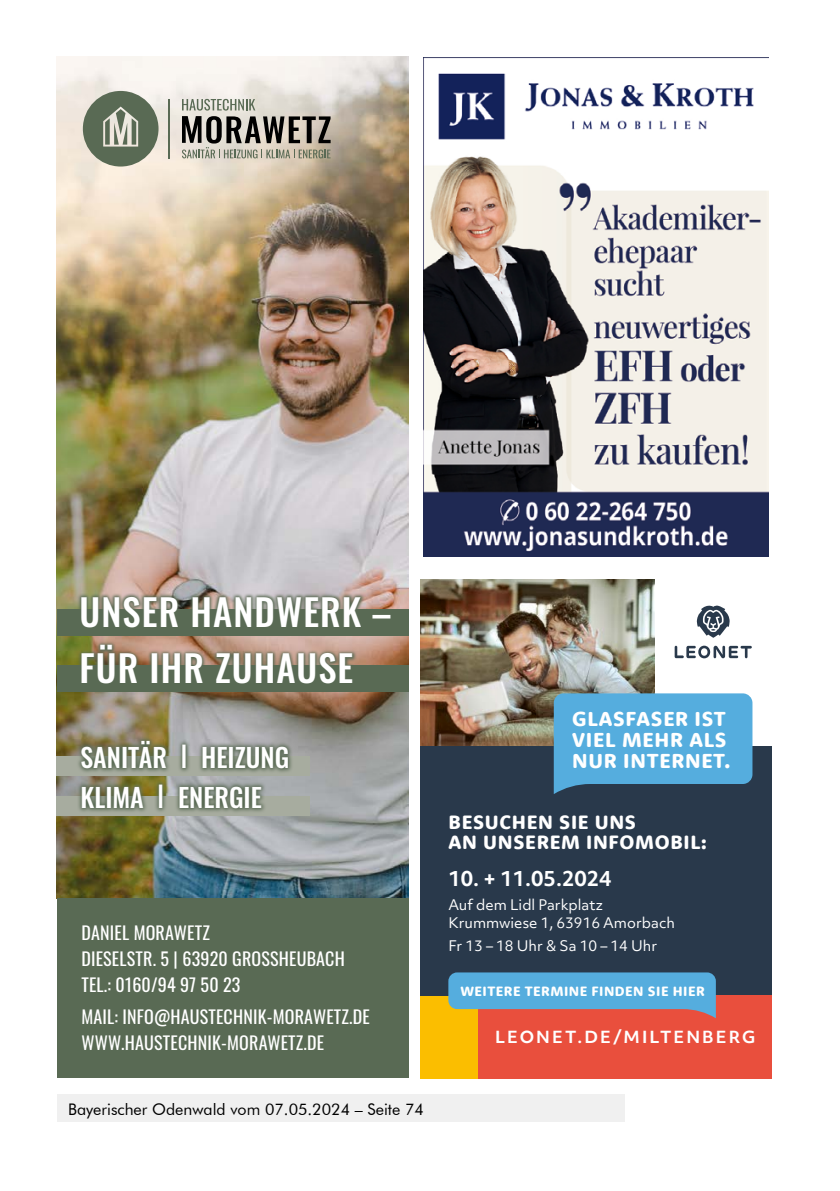
<style>
.page{position:relative;width:840px;height:1191px;background:#fff}
.page>*{position:absolute;margin:0;border:0;box-sizing:border-box;transform-origin:0 0}
.t1{font:500 36.8px/56.2px "Oswald";letter-spacing:.03em;color:#fff}
.t2{font:500 26px/40px "Oswald";color:#fff}
.t3{font:800 21px/21px "Rooney Sans";letter-spacing:.035em;color:#fff}
.t4{font:800 20px/20px "Rooney Sans";letter-spacing:.035em;color:#fff}
.t5{font:700 20px "Objektiv Mk 3";color:#fff}
.t6{font:18px/26px "Oswald";letter-spacing:.01em;color:#fff}
.t7{font:16px "Futura BT";color:#000}
.t8{font:700 16px "Objektiv Mk 3";letter-spacing:.13em;color:#fff}
.t9{font:14px/18px "Objektiv Mk 3";color:#fff}
.t10{font:800 14px "Rooney Sans";letter-spacing:.035em;color:#fff}
.s1{font-weight:400;font-size:28.8px}
</style>
<div class="page">
<img style="left:57px;top:57px;width:351px;height:841px">
<div style="left:57px;top:898px;width:351px;height:179px;background:#596a54"></div>
<hr style="left:168px;top:99px;width:2px;height:59px;background:#596a54">
<svg style="left:182px;top:99px;width:148px;height:59px;background:#a09c92"></svg>
<svg style="left:83px;top:91px;width:75px;height:75px;background:#8a9381"></svg>
<div style="left:57px;top:609px;width:351px;height:27px;background:#596a54"></div>
<div style="left:57px;top:665px;width:351px;height:27px;background:#596a54"></div>
<svg style="left:77px;top:593px;width:318px;height:72px"></svg>
<div style="left:57px;top:756px;width:253px;height:20px;background:#a7ac9f"></div>
<div style="left:57px;top:796px;width:253px;height:20px;background:#a7ac9f"></div>
<svg style="left:76px;top:736px;width:217px;height:36px;background:#7e8573"></svg>
<svg style="left:77px;top:779px;width:189px;height:33px;background:#79826c"></svg>
<img style="left:423px;top:58px;width:345px;height:498px">
<div style="left:420px;top:746px;width:351px;height:249px;background:#29394b"></div>
<div style="left:420px;top:995px;width:58px;height:83px;background:#fbbe00"></div>
<div style="left:478px;top:995px;width:293px;height:83px;background:#e94f3d"></div>
<svg style="left:448px;top:972px;width:267px;height:46px"></svg>
<svg style="left:696px;top:605px;width:33px;height:33px"></svg>
<svg style="left:674px;top:645px;width:77px;height:13px"></svg>
<img style="left:420px;top:579px;width:234px;height:167px">
<svg style="left:553px;top:693px;width:199px;height:101px;background:#51a1cf"></svg>
<div style="left:57px;top:1095px;width:567px;height:27px;background:#f0f0f0"></div>
<h1 class="t1" style="left:80px;top:586px;width:312px">UNSER HANDWERK –<br>FÜR IHR ZUHAUSE</h1>
<h2 class="t2" style="left:80px;top:739px;width:210px">SANITÄR <span class="s1">I</span> HEIZUNG<br>KLIMA <span class="s1">I</span> ENERGIE</h2>
<p class="t6" style="left:81px;top:918px;width:265px">DANIEL MORAWETZ<br>DIESELSTR. 5 | 63920 GROSSHEUBACH<br>TEL.: 0160/94 97 50 23</p>
<p class="t6" style="left:81px;top:1001px;width:290px">MAIL: INFO@HAUSTECHNIK-MORAWETZ.DE<br>WWW.HAUSTECHNIK-MORAWETZ.DE</p>
<p class="t7" style="left:68px;top:1099px;width:357px">Bayerischer Odenwald vom 07.05.2024 – Seite 74</p>
<p class="t3" style="left:572px;top:708px;width:160px">GLASFASER IST<br>VIEL MEHR ALS<br>NUR INTERNET.</p>
<p class="t4" style="left:448px;top:811px;width:260px">BESUCHEN SIE UNS<br>AN UNSEREM INFOMOBIL:</p>
<p class="t5" style="left:448px;top:864px;width:165px">10. + 11.05.2024</p>
<p class="t9" style="left:448px;top:895px;width:228px">Auf dem Lidl Parkplatz<br>Krummwiese 1, 63916 Amorbach</p>
<p class="t9" style="left:448px;top:937px;width:210px">Fr 13 – 18 Uhr &amp; Sa 10 – 14 Uhr</p>
<p class="t10" style="left:460px;top:981px;width:245px">WEITERE TERMINE FINDEN SIE HIER</p>
<p class="t8" style="left:495px;top:1025px;width:262px">LEONET.DE/MILTENBERG</p>
</div>
